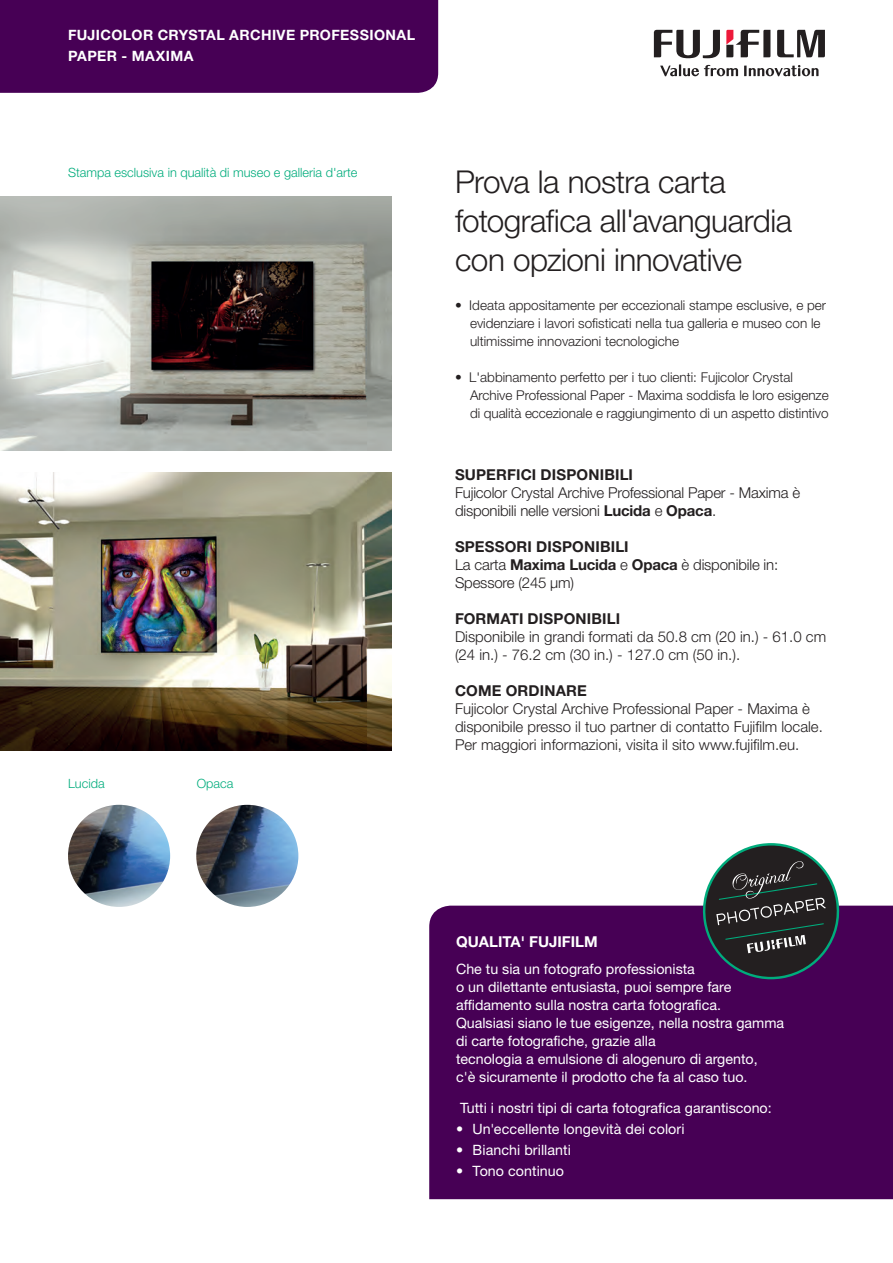
<style>
.page{position:relative;width:893px;height:1263px;background:#fff}
.page>*{position:absolute;margin:0;border:0;box-sizing:border-box;transform-origin:0 0}
.t1{font:300 31.5px/39px "Helvetica Neue LT Pro";letter-spacing:-.015em;color:#231f20}
.t2{font:300 15px/18px "Helvetica Neue LT Pro";color:#231f20}
.t3{font:700 15px "Helvetica Neue LT Pro";letter-spacing:.01em;color:#231f20}
.t4{font:700 15px "Helvetica Neue LT Pro";color:#fff}
.t5{font:14.25px/18px "Helvetica Neue LT Pro";color:#fff}
.t6{font:700 14.25px/21px "Helvetica Neue LT Pro";letter-spacing:.03em;color:#fff}
.t7{font:300 13.5px/18px "Helvetica Neue LT Pro";color:#231f20}
.t8{font:300 12.75px "Helvetica Neue LT Pro";color:#00ac7c}
.s1{font-weight:700}
</style>
<div class="page">
<img style="left:68px;top:805px;width:102px;height:102px;border-radius:51px">
<img style="left:196px;top:805px;width:102px;height:102px;border-radius:51px">
<div style="left:429px;top:906px;width:464px;height:293px;background:#470055"></div>
<svg style="left:699px;top:843px;width:144px;height:140px;background:#4a4852"></svg>
<svg style="left:654px;top:30px;width:171px;height:46px"></svg>
<img style="left:0;top:197px;width:391px;height:254px">
<img style="left:0;top:472px;width:391px;height:278px">
<div style="left:0;top:0;width:439px;height:93px;background:#470055"></div>
<p class="t6" style="left:68px;top:24px;width:349px">FUJICOLOR CRYSTAL ARCHIVE PROFESSIONAL<br>PAPER - MAXIMA</p>
<p class="t8" style="left:68px;top:165px;width:291px">Stampa esclusiva in qualità di museo e galleria d'arte</p>
<p class="t8" style="left:68px;top:776px;width:38px">Lucida</p>
<p class="t8" style="left:197px;top:776px;width:38px">Opaca</p>
<h1 class="t1" style="left:455px;top:161px;width:339px">Prova la nostra carta fotografica all'avanguardia con opzioni innovative</h1>
<p class="t7" style="left:470px;top:296px;width:358px;text-indent:-15px">• Ideata appositamente per eccezionali stampe esclusive, e per evidenziare i lavori sofisticati nella tua galleria e museo con le ultimissime innovazioni tecnologiche</p>
<p class="t7" style="left:470px;top:368px;width:360px;text-indent:-15px">• L'abbinamento perfetto per i tuo clienti: Fujicolor Crystal<br>Archive Professional Paper - Maxima soddisfa le loro esigenze di qualità eccezionale e raggiungimento di un aspetto distintivo</p>
<p class="t3" style="left:455px;top:466px;width:180px">SUPERFICI DISPONIBILI</p>
<p class="t2" style="left:455px;top:484px;width:347px">Fujicolor Crystal Archive Professional Paper - Maxima è disponibili nelle versioni <span class="s1">Lucida</span> e <span class="s1">Opaca</span>.</p>
<p class="t2" style="left:455px;top:538px;width:325px"><span class="s1">SPESSORI DISPONIBILI<br></span>La carta <span class="s1">Maxima Lucida</span> e <span class="s1">Opaca</span> è disponibile in:<br>Spessore (245 μm)</p>
<p class="t3" style="left:455px;top:610px;width:167px">FORMATI DISPONIBILI</p>
<p class="t2" style="left:455px;top:628px;width:373px">Disponibile in grandi formati da 50.8 cm (20 in.) - 61.0 cm (24 in.) - 76.2 cm (30 in.) - 127.0 cm (50 in.).</p>
<p class="t3" style="left:455px;top:682px;width:133px">COME ORDINARE</p>
<p class="t2" style="left:455px;top:700px;width:369px">Fujicolor Crystal Archive Professional Paper - Maxima è disponibile presso il tuo partner di contatto Fujifilm locale.<br>Per maggiori informazioni, visita il sito www.fujifilm.eu.</p>
<p class="t4" style="left:456px;top:933px;width:143px">QUALITA' FUJIFILM</p>
<p class="t5" style="left:456px;top:959px;width:330px">Che tu sia un fotografo professionista<br>o un dilettante entusiasta, puoi sempre fare affidamento sulla nostra carta fotografica.<br>Qualsiasi siano le tue esigenze, nella nostra gamma di carte fotografiche, grazie alla<br>tecnologia a emulsione di alogenuro di argento,<br>c'è sicuramente il prodotto che fa al caso tuo.</p>
<p class="t5" style="left:460px;top:1098px;width:313px">Tutti i nostri tipi di carta fotografica garantiscono:</p>
<p class="t5" style="left:456px;top:1119px;width:230px">• Un'eccellente longevità dei colori</p>
<p class="t5" style="left:456px;top:1140px;width:116px">• Bianchi brillanti</p>
<p class="t5" style="left:456px;top:1161px;width:109px">• Tono continuo</p>
</div>
